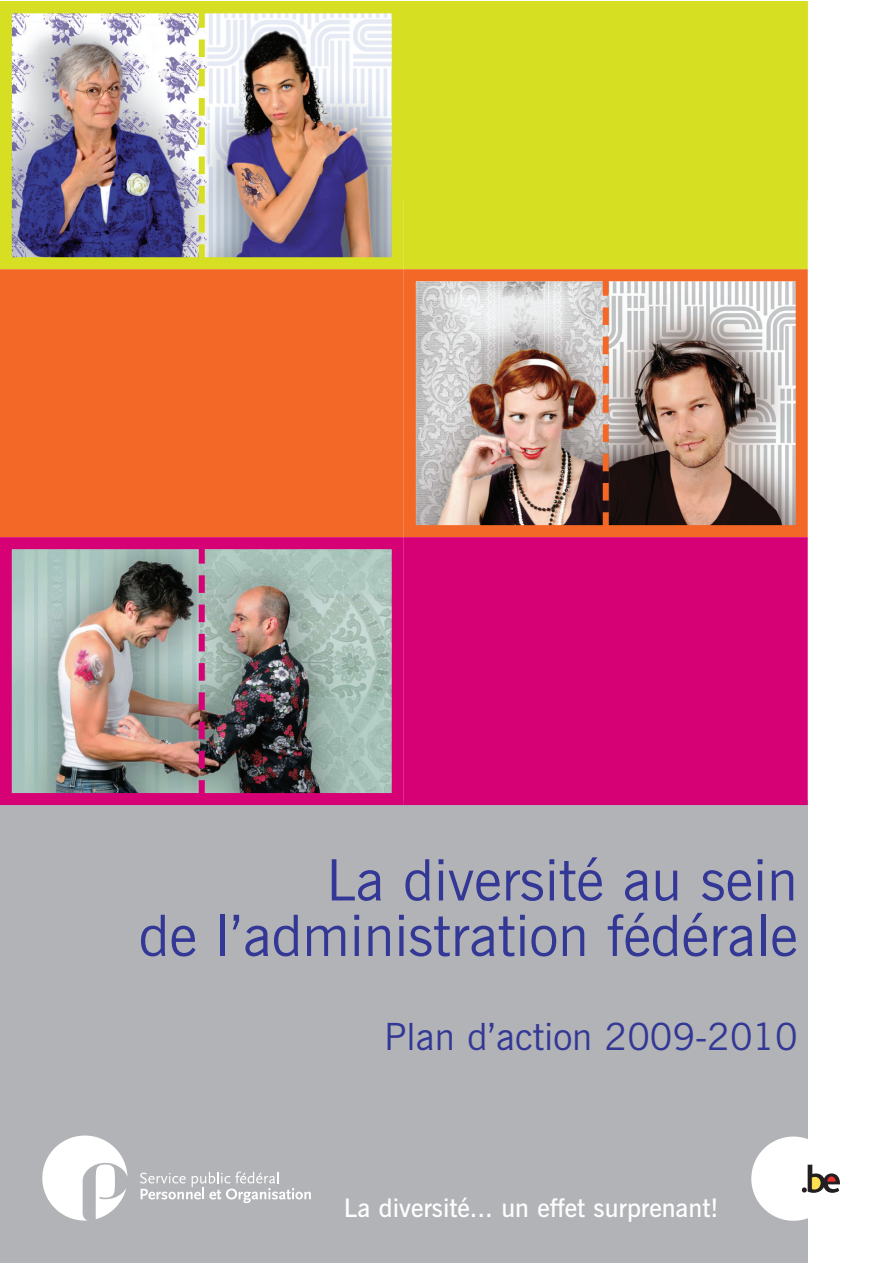
<style>
.page{position:relative;width:893px;height:1263px;background:#fff}
.page>*{position:absolute;margin:0;border:0;box-sizing:border-box;transform-origin:0 0}
.t1{font:57px/55.5px "News Gothic BT";color:#333795;text-align:right}
.t2{font:37.5px "News Gothic BT";color:#333795}
.t3{font:600 25.5px "News Gothic BT";color:#fff}
</style>
<div class="page">
<img style="left:13px;top:550px;width:186px;height:242px">
<div style="left:0;top:801px;width:808px;height:462px;background:#b2b3b7"></div>
<div style="left:751px;top:1136px;width:84px;height:85px;background:#fff;border-radius:50%"></div>
<svg style="left:802px;top:1165px;width:38px;height:28px"></svg>
<svg style="left:42px;top:1135px;width:85px;height:85px"></svg>
<svg style="left:140px;top:1171px;width:171px;height:32px"></svg>
<img style="left:13px;top:14px;width:378px;height:242px">
<div style="left:0;top:1px;width:404px;height:268px;border:12px solid #d6df21"></div>
<svg style="left:199px;top:28px;width:6px;height:216px"></svg>
<div style="left:199px;top:10px;width:6px;height:18px;background:#d6df21"></div>
<div style="left:199px;top:244px;width:6px;height:18px;background:#d6df21"></div>
<div style="left:410px;top:7px;width:392px;height:256px;background:#d6df21"></div>
<div style="left:404px;top:1px;width:404px;height:268px;border:12px solid #d6df21"></div>
<div style="left:6px;top:275px;width:392px;height:256px;background:#f36826"></div>
<div style="left:0;top:269px;width:404px;height:268px;border:12px solid #f36826"></div>
<img style="left:417px;top:282px;width:378px;height:242px">
<div style="left:404px;top:269px;width:404px;height:268px;border:12px solid #f36826"></div>
<svg style="left:603px;top:296px;width:6px;height:216px"></svg>
<div style="left:603px;top:278px;width:6px;height:18px;background:#f36826"></div>
<div style="left:603px;top:512px;width:6px;height:18px;background:#f36826"></div>
<img style="left:205px;top:550px;width:186px;height:242px">
<div style="left:0;top:537px;width:404px;height:268px;border:12px solid #d70176"></div>
<svg style="left:199px;top:564px;width:6px;height:216px"></svg>
<div style="left:199px;top:546px;width:6px;height:18px;background:#d70176"></div>
<div style="left:199px;top:780px;width:6px;height:18px;background:#d70176"></div>
<div style="left:410px;top:543px;width:392px;height:256px;background:#d70176"></div>
<div style="left:404px;top:537px;width:404px;height:268px;border:12px solid #d70176"></div>
<p class="t1" style="left:139px;top:856px;width:660px">La diversité au sein<br>de l’administration fédérale</p>
<p class="t2" style="left:384px;top:1021px;width:415px">Plan d’action 2009-2010</p>
<p class="t3" style="left:344px;top:1198px;width:376px">La diversité... un effet surprenant!</p>
</div>
